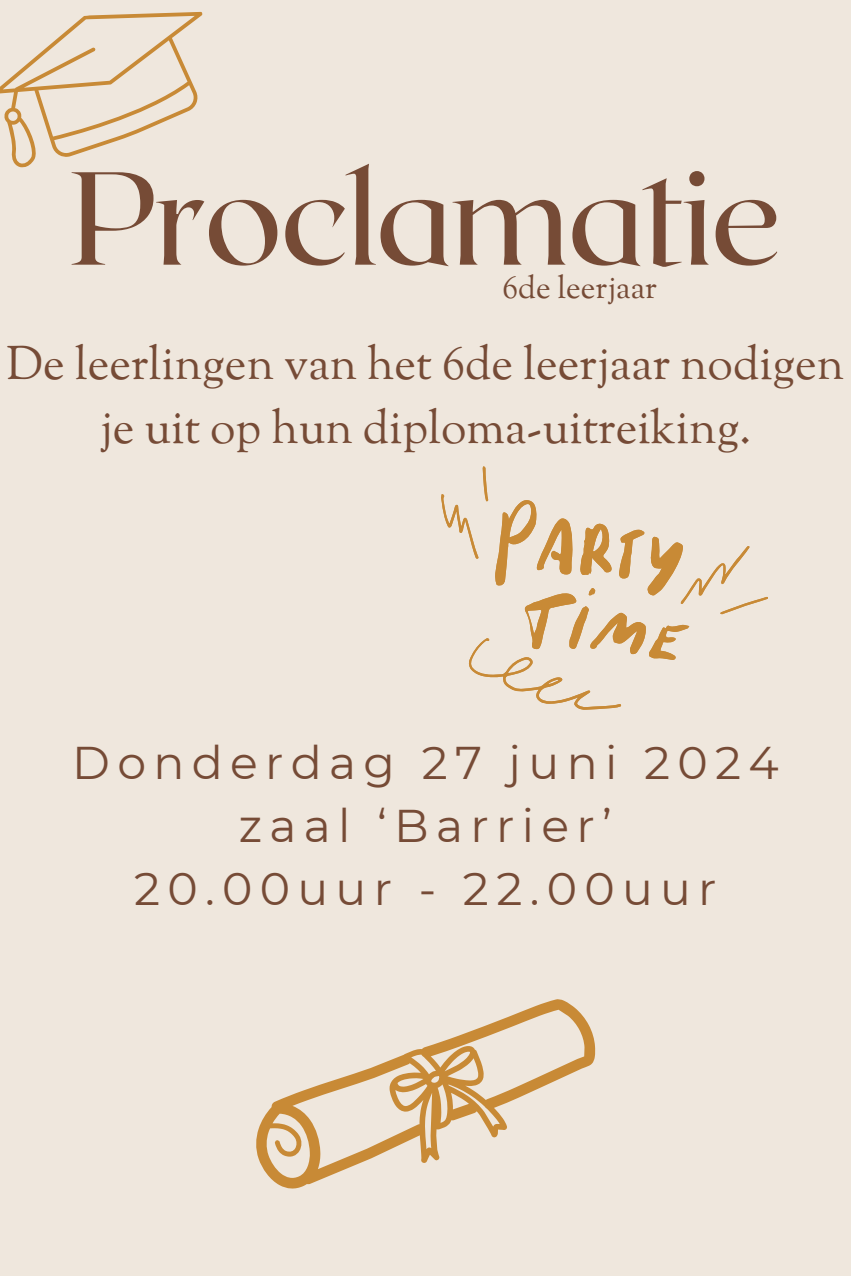
<style>
.page{position:relative;width:851px;height:1276px;background:#fff}
.page>*{position:absolute;margin:0;border:0;box-sizing:border-box;transform-origin:0 0}
.t1{font:132px "Roxborough CF";letter-spacing:-.02em;color:#764b36}
.t2{font:46.5px/64.2px "Sorts Mill Goudy";color:#764b36;text-align:center}
.t3{font:45.75px/63px "Montserrat";letter-spacing:.16em;color:#764b36;text-align:center}
.t4{font:31.5px "Sorts Mill Goudy";color:#764b36}
</style>
<div class="page">
<div style="left:0;top:0;width:850px;height:1276px;background:#efe7dd"></div>
<svg style="left:256px;top:999px;width:339px;height:190px"></svg>
<svg style="left:441px;top:466px;width:327px;height:244px"></svg>
<svg style="left:0;top:11px;width:203px;height:157px"></svg>
<h1 class="t1" style="left:70px;top:133px;width:713px">Proclamatie</h1>
<p class="t4" style="left:502px;top:268px;width:156px">6de leerjaar</p>
<h2 class="t2" style="left:6px;top:336px;width:839px">De leerlingen van het 6de leerjaar nodigen je uit op hun diploma-uitreiking.</h2>
<p class="t3" style="left:72px;top:731px;width:707px">Donderdag 27 juni 2024 zaal ‘Barrier’<br>20.00uur - 22.00uur</p>
</div>
